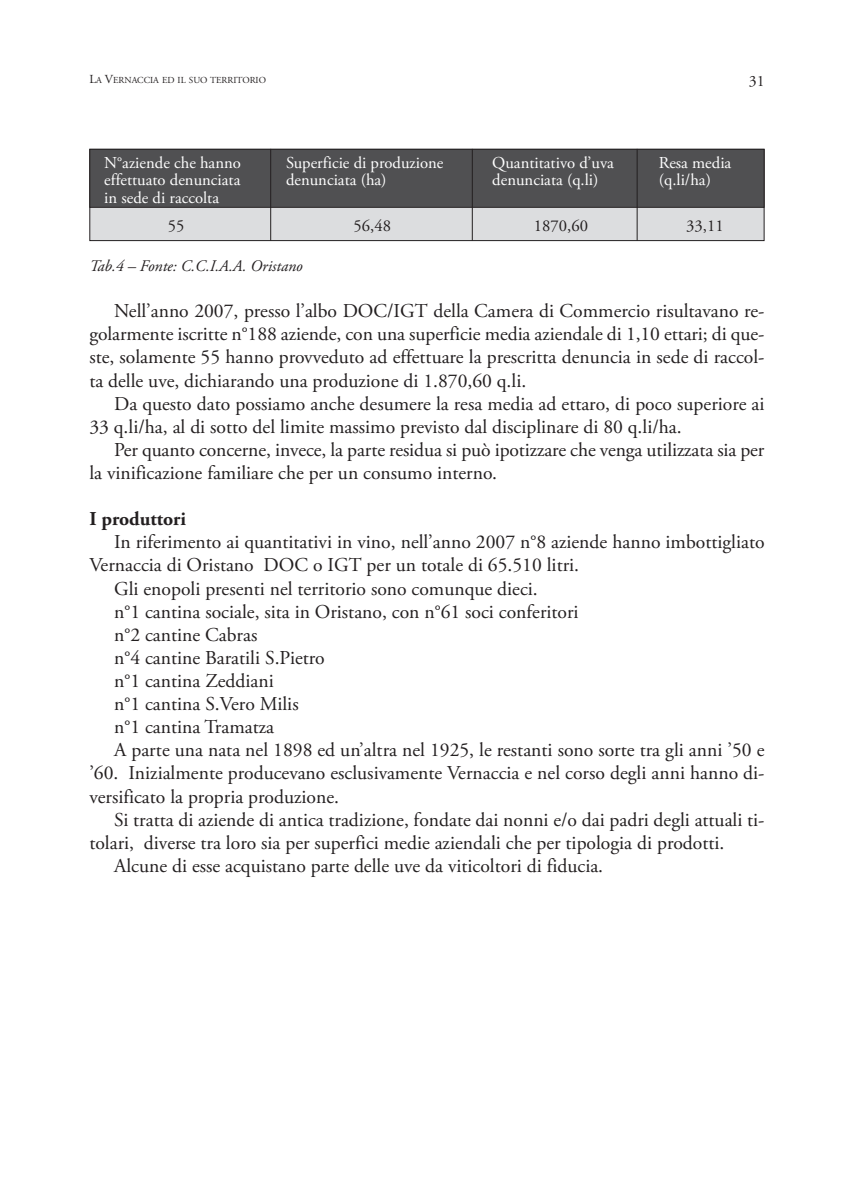
<style>
.page{position:relative;width:844px;height:1191px;background:#fff}
.page>*{position:absolute;margin:0;border:0;box-sizing:border-box;transform-origin:0 0}
.t1{font:19.6px/23.1px "Adobe Garamond Pro";color:#231f20}
.t2{font:700 19.6px "Adobe Garamond Pro";color:#231f20}
.t3{font:16.62px "Adobe Garamond Pro";color:#fff}
.t4{font:16.62px "Adobe Garamond Pro";color:#231f20}
.t5{font:italic 16.1px "Adobe Garamond Pro";color:#231f20}
.t6{font:15.75px "Adobe Garamond Pro";color:#231f20}
.t7{font:9.1px "Adobe Garamond Pro";color:#231f20}
.s1{font-size:12.25px}
</style>
<div class="page">
<div style="left:90px;top:207px;width:673px;height:33px;background:#dcdddf"></div>
<div style="left:89px;top:149px;width:675px;height:92px;border:1px solid #231f20"></div>
<div style="left:90px;top:150px;width:673px;height:57px;background:#505052"></div>
<div style="left:89px;top:149px;width:675px;height:59px;border:1px solid #231f20"></div>
<hr style="left:270px;top:149px;width:1px;height:92px;background:#231f20">
<hr style="left:471px;top:149px;width:1px;height:92px;background:#231f20">
<hr style="left:636px;top:149px;width:1px;height:92px;background:#231f20">
<p class="t7" style="left:89px;top:77px;width:178px"><span class="s1">L</span>A <span class="s1">V</span>ERNACCIA ED IL SUO TERRITORIO</p>
<p class="t6" style="left:748px;top:75px;width:17px">31</p>
<p class="t3" style="left:104px;top:156px;width:138px">N°aziende che hanno</p>
<p class="t3" style="left:286px;top:156px;width:159px">Superficie di produzione</p>
<p class="t3" style="left:492px;top:156px;width:123px">Quantitativo d’uva</p>
<p class="t3" style="left:658px;top:156px;width:74px">Resa media</p>
<p class="t3" style="left:104px;top:173px;width:138px">effettuato denunciata</p>
<p class="t3" style="left:286px;top:173px;width:102px">denunciata (ha)</p>
<p class="t3" style="left:492px;top:173px;width:108px">denunciata (q.li)</p>
<p class="t3" style="left:658px;top:173px;width:54px">(q.li/ha)</p>
<p class="t3" style="left:104px;top:191px;width:116px">in sede di raccolta</p>
<p class="t4" style="left:168px;top:219px;width:18px">55</p>
<p class="t4" style="left:353px;top:219px;width:39px">56,48</p>
<p class="t4" style="left:534px;top:219px;width:56px">1870,60</p>
<p class="t4" style="left:686px;top:219px;width:39px">33,11</p>
<p class="t5" style="left:89px;top:259px;width:215px">Tab.4 – Fonte: C.C.I.A.A. Oristano</p>
<p class="t1" style="left:89px;top:301px;width:676px;text-align:justify;text-indent:25px">Nell’anno 2007, presso l’albo DOC/IGT della Camera di Commercio risultavano re&shy;golarmente iscritte n°188 aziende, con una superficie media aziendale di 1,10 ettari; di que&shy;ste, solamente 55 hanno provveduto ad effettuare la prescritta denuncia in sede di raccol&shy;ta delle uve, dichiarando una produzione di 1.870,60 q.li.</p>
<p class="t1" style="left:89px;top:394px;width:676px;text-indent:25px">Da questo dato possiamo anche desumere la resa media ad ettaro, di poco superiore ai<br>33 q.li/ha, al di sotto del limite massimo previsto dal disciplinare di 80 q.li/ha.</p>
<p class="t1" style="left:89px;top:440px;width:676px;text-indent:25px">Per quanto concerne, invece, la parte residua si può ipotizzare che venga utilizzata sia per la vinificazione familiare che per un consumo interno.</p>
<p class="t2" style="left:89px;top:511px;width:98px">I produttori</p>
<p class="t1" style="left:114px;top:532px;width:651px">In riferimento ai quantitativi in vino, nell’anno 2007 n°8 aziende hanno imbottigliato</p>
<p class="t1" style="left:89px;top:555px;width:491px">Vernaccia di Oristano DOC o IGT per un totale di 65.510 litri.</p>
<p class="t1" style="left:114px;top:578px;width:425px">Gli enopoli presenti nel territorio sono comunque dieci.</p>
<p class="t1" style="left:114px;top:601px;width:466px">n°1 cantina sociale, sita in Oristano, con n°61 soci conferitori</p>
<p class="t1" style="left:114px;top:625px;width:145px">n°2 cantine Cabras</p>
<p class="t1" style="left:114px;top:648px;width:212px">n°4 cantine Baratili S.Pietro</p>
<p class="t1" style="left:114px;top:671px;width:161px">n°1 cantina Zeddiani</p>
<p class="t1" style="left:114px;top:694px;width:186px">n°1 cantina S.Vero Milis</p>
<p class="t1" style="left:114px;top:717px;width:161px">n°1 cantina Tramatza</p>
<p class="t1" style="left:114px;top:740px;width:651px">A parte una nata nel 1898 ed un’altra nel 1925, le restanti sono sorte tra gli anni ’50 e</p>
<p class="t1" style="left:89px;top:763px;width:676px">’60. Inizialmente producevano esclusivamente Vernaccia e nel corso degli anni hanno di-</p>
<p class="t1" style="left:89px;top:786px;width:251px">versificato la propria produzione.</p>
<p class="t1" style="left:114px;top:809px;width:651px">Si tratta di aziende di antica tradizione, fondate dai nonni e/o dai padri degli attuali ti-</p>
<p class="t1" style="left:89px;top:832px;width:636px">tolari, diverse tra loro sia per superfici medie aziendali che per tipologia di prodotti.</p>
<p class="t1" style="left:114px;top:856px;width:490px">Alcune di esse acquistano parte delle uve da viticoltori di fiducia.</p>
</div>
